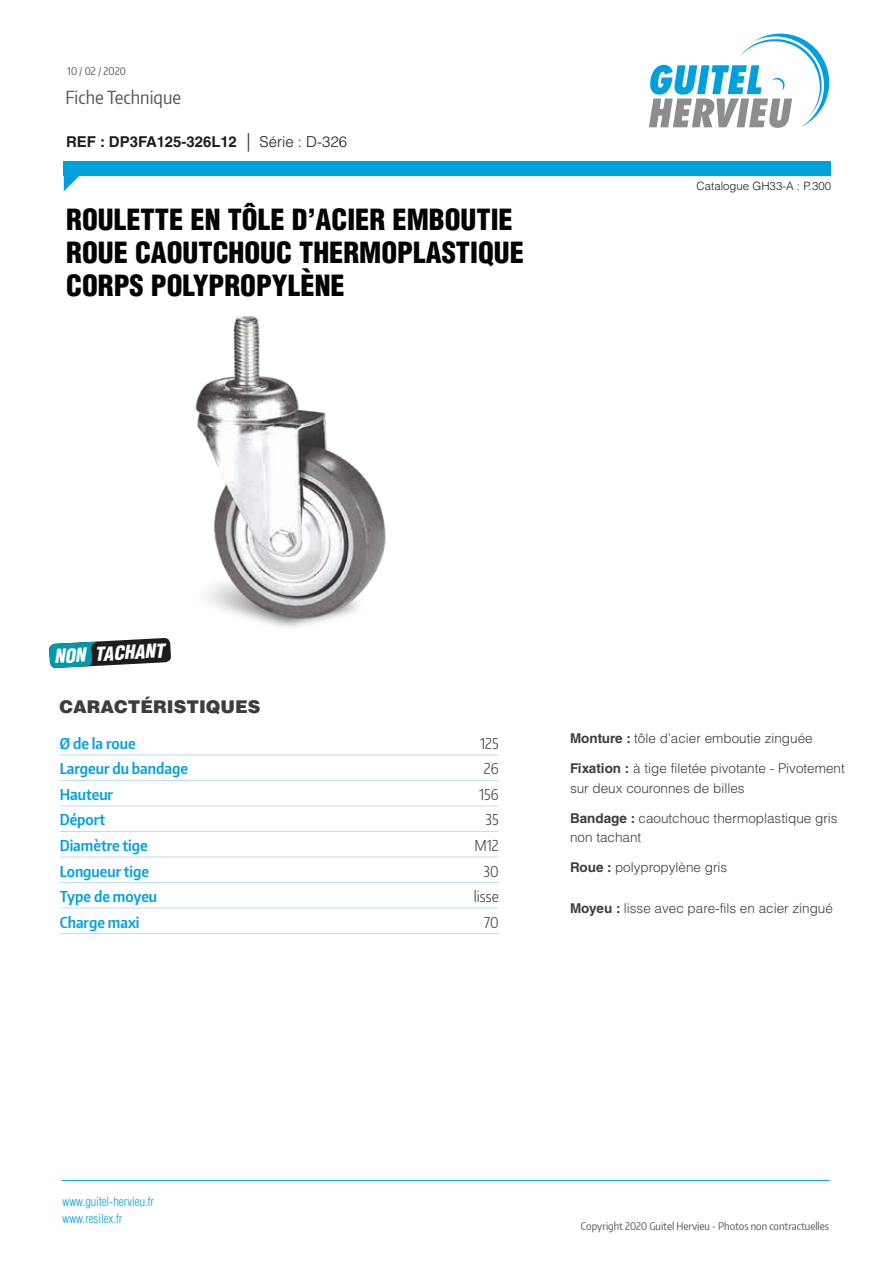
<style>
.page{position:relative;width:893px;height:1263px;background:#fff}
.page>*{position:absolute;margin:0;border:0;box-sizing:border-box;transform-origin:0 0}
.t1{font:900 condensed 28.5px/33px "Helvetica LT Std";color:#020203}
.t2{font:italic 900 condensed 18.75px "Helvetica LT Std";color:#fff}
.t3{font:18px "Encode Sans Condensed";color:#575756}
.t4{font:900 17.55px "Helvetica LT Std";color:#3d3d3c}
.t5{font:600 15px "Encode Sans Condensed";color:#00a0dd}
.t6{font:700 15px "Helvetica LT Std";color:#1d1d1b}
.t7{font:300 15px "Encode Sans Condensed";color:#3d3d3c}
.t8{font:300 13.5px/19.5px "Helvetica LT Std";color:#3d3d3c}
.t9{font:300 condensed 12.3px/16.6px "Helvetica LT Std";color:#00a0dd}
.t10{font:300 11.4px "Helvetica LT Std";color:#1d1d1b}
.t11{font:10.5px "Encode Sans Condensed";color:#575756}
.s1{font-weight:300;font-stretch:condensed;font-size:18.6px}
.s2{font-weight:300}
.s3{font-weight:700}
</style>
<div class="page">
<svg style="left:649px;top:33px;width:181px;height:95px"></svg>
<div style="left:64px;top:161px;width:767px;height:15px;background:#00a0dd"></div>
<svg style="left:64px;top:176px;width:15px;height:15px"></svg>
<hr style="left:62px;top:1180px;width:767px;height:1px;background:#00a0dd">
<svg style="left:49px;top:640px;width:102px;height:28px"></svg>
<hr style="left:60px;top:755px;width:439px;height:1px;background:#c2def5">
<hr style="left:60px;top:780px;width:439px;height:1px;background:#c2def5">
<hr style="left:60px;top:806px;width:439px;height:1px;background:#c2def5">
<hr style="left:60px;top:831px;width:439px;height:1px;background:#c2def5">
<hr style="left:60px;top:857px;width:439px;height:1px;background:#c2def5">
<hr style="left:60px;top:882px;width:439px;height:1px;background:#c2def5">
<hr style="left:60px;top:908px;width:439px;height:1px;background:#c2def5">
<hr style="left:60px;top:933px;width:439px;height:1px;background:#c2def5">
<img style="left:113px;top:316px;width:273px;height:347px">
<p class="t11" style="left:67px;top:64px;width:60px">10 / 02 / 2020</p>
<h3 class="t3" style="left:65px;top:85px;width:117px">Fiche Technique</h3>
<p class="t6" style="left:66px;top:132px;width:282px">REF : DP3FA125-326L12 <span class="s1">|</span> <span class="s2">Série : D-326</span></p>
<p class="t1" style="left:66px;top:203px;width:459px">ROULETTE EN TÔLE D’ACIER EMBOUTIE<br>ROUE CAOUTCHOUC THERMOPLASTIQUE</p>
<p class="t1" style="left:66px;top:269px;width:280px">CORPS POLYPROPYLÈNE</p>
<p class="t10" style="left:697px;top:179px;width:136px">Catalogue GH33-A : P.300</p>
<p class="t2" style="left:53px;top:644px;width:112px;rotate:-3deg">NON TACHANT</p>
<p class="t4" style="left:60px;top:696px;width:202px">CARACTÉRISTIQUES</p>
<p class="t5" style="left:60px;top:733px;width:77px">Ø de la roue</p>
<p class="t7" style="left:480px;top:733px;width:20px">125</p>
<p class="t5" style="left:60px;top:759px;width:130px">Largeur du bandage</p>
<p class="t7" style="left:484px;top:759px;width:16px">26</p>
<p class="t5" style="left:60px;top:784px;width:55px">Hauteur</p>
<p class="t7" style="left:479px;top:784px;width:21px">156</p>
<p class="t5" style="left:60px;top:810px;width:47px">Déport</p>
<p class="t7" style="left:486px;top:810px;width:15px">35</p>
<p class="t5" style="left:60px;top:835px;width:89px">Diamètre tige</p>
<p class="t7" style="left:474px;top:835px;width:26px">M12</p>
<p class="t5" style="left:60px;top:861px;width:91px">Longueur tige</p>
<p class="t7" style="left:484px;top:861px;width:17px">30</p>
<p class="t5" style="left:60px;top:886px;width:99px">Type de moyeu</p>
<p class="t7" style="left:474px;top:886px;width:26px">lisse</p>
<p class="t5" style="left:60px;top:912px;width:81px">Charge maxi</p>
<p class="t7" style="left:484px;top:912px;width:16px">70</p>
<p class="t8" style="left:570px;top:728px;width:244px"><span class="s3">Monture :</span> tôle d’acier emboutie zinguée</p>
<p class="t8" style="left:570px;top:758px;width:276px"><span class="s3">Fixation :</span> à tige filetée pivotante - Pivotement sur deux couronnes de billes</p>
<p class="t8" style="left:570px;top:808px;width:269px"><span class="s3">Bandage :</span> caoutchouc thermoplastique gris non tachant</p>
<p class="t8" style="left:570px;top:857px;width:159px"><span class="s3">Roue :</span> polypropylène gris</p>
<p class="t8" style="left:570px;top:898px;width:264px"><span class="s3">Moyeu :</span> lisse avec pare-fils en acier zingué</p>
<p class="t9" style="left:63px;top:1193px;width:93px">www.guitel-hervieu.fr www.resilex.fr</p>
<p class="t11" style="left:581px;top:1219px;width:250px">Copyright 2020 Guitel Hervieu - Photos non contractuelles</p>
</div>
